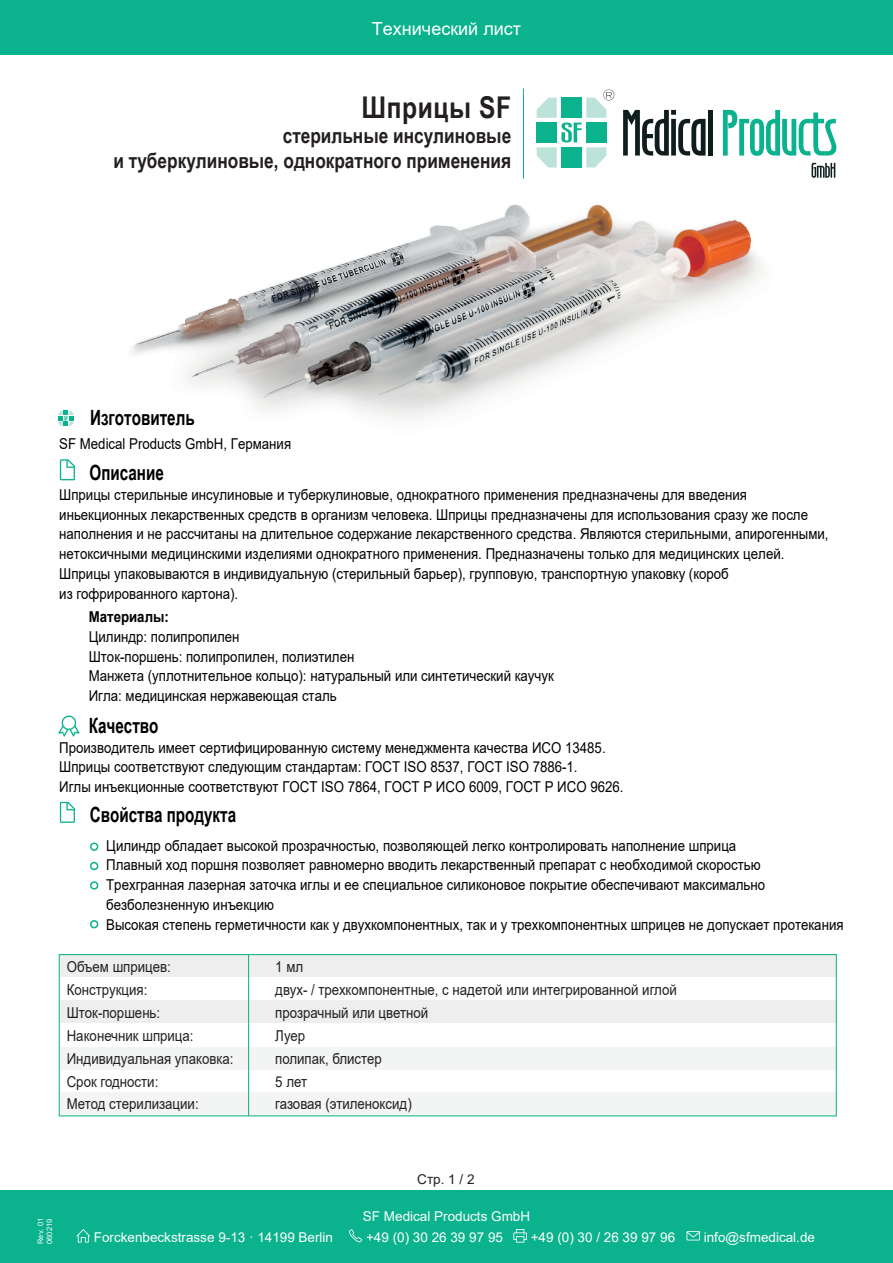
<style>
.page{position:relative;width:893px;height:1263px;background:#fff}
.page>*{position:absolute;margin:0;border:0;box-sizing:border-box;transform-origin:0 0}
.t1{font:700 30px "Arial Narrow";letter-spacing:.02em;color:#231f20}
.t2{font:700 21px/25.2px "Arial Narrow";color:#231f20;text-align:right}
.t3{font:700 21px "Arial Narrow";color:#000001;scale:.88 1}
.t4{font:18px "Arial";color:#fff}
.t5{font:15px/19.8px "Arial";color:#000001;scale:.88 1}
.t6{font:15px "Arial";color:#231f20;scale:.88 1}
.t7{font:700 15px "Arial";color:#000001;scale:.88 1}
.t8{font:13.5px "Arial";color:#fff}
.t9{font:13.5px "Arial";color:#231f20}
.t10{font:7.5px/9px "Arial";color:#fff}
</style>
<div class="page">
<img style="left:73px;top:129px;width:689px;height:295px">
<div style="left:0;top:0;width:893px;height:54px;background:#0ab28d"></div>
<div style="left:0;top:1191px;width:893px;height:72px;background:#0ab28d"></div>
<hr style="left:523px;top:88px;width:1px;height:91px;background:#0ab28d">
<svg style="left:623px;top:110px;width:83px;height:46px"></svg>
<div style="left:708px;top:110px;width:5px;height:46px;background:#0f1e1d"></div>
<svg style="left:723px;top:110px;width:113px;height:46px"></svg>
<svg style="left:812px;top:163px;width:23px;height:15px"></svg>
<svg style="left:537px;top:90px;width:77px;height:77px"></svg>
<svg style="left:60px;top:459px;width:15px;height:21px"></svg>
<svg style="left:60px;top:802px;width:15px;height:21px"></svg>
<svg style="left:58px;top:715px;width:21px;height:21px"></svg>
<svg style="left:58px;top:411px;width:15px;height:15px"></svg>
<svg style="left:90px;top:842px;width:9px;height:9px"></svg>
<svg style="left:90px;top:861px;width:9px;height:10px"></svg>
<svg style="left:90px;top:881px;width:9px;height:9px"></svg>
<svg style="left:90px;top:920px;width:9px;height:9px"></svg>
<div style="left:59px;top:954px;width:777px;height:23px;background:#edeeed"></div>
<div style="left:59px;top:1000px;width:777px;height:23px;background:#edeeed"></div>
<div style="left:59px;top:1047px;width:777px;height:23px;background:#f3f4f4"></div>
<div style="left:59px;top:1093px;width:777px;height:23px;background:#f3f4f4"></div>
<div style="left:59px;top:954px;width:778px;height:162px;border:1px solid #22b88f"></div>
<hr style="left:248px;top:955px;width:1px;height:161px;background:#22b88f">
<svg style="left:77px;top:1229px;width:13px;height:13px"></svg>
<svg style="left:349px;top:1229px;width:13px;height:13px"></svg>
<svg style="left:513px;top:1229px;width:14px;height:13px"></svg>
<svg style="left:686px;top:1231px;width:14px;height:9px"></svg>
<p class="t4" style="left:372px;top:16px;width:151px">Технический лист</p>
<h1 class="t1" style="left:361px;top:85px;width:151px">Шприцы SF</h1>
<h2 class="t2" style="left:114px;top:122px;width:399px">стерильные инсулиновые<br>и туберкулиновые, однократного применения</h2>
<h2 class="t3" style="left:90px;top:402px;width:120px">Изготовитель</h2>
<p class="t5" style="left:59px;top:433px;width:265px">SF Medical Products GmbH, Германия</p>
<h2 class="t3" style="left:90px;top:457px;width:86px">Описание</h2>
<p class="t5" style="left:59px;top:485px;width:876px">Шприцы стерильные инсулиновые и туберкулиновые, однократного применения предназначены для введения иньекционных лекарственных средств в организм человека. Шприцы предназначены для использования сразу же после наполнения и не рассчитаны на длительное содержание лекарственного средства. Являются стерильными, апирогенными, нетоксичными медицинскими изделиями однократного применения. Предназначены только для медицинских целей.<br>Шприцы упаковываются в индивидуальную (стерильный барьер), групповую, транспортную упаковку (короб<br>из гофрированного картона).</p>
<p class="t7" style="left:89px;top:606px;width:92px">Материалы:</p>
<p class="t5" style="left:89px;top:626px;width:530px">Цилиндр: полипропилен<br>Шток-поршень: полипропилен, полиэтилен<br>Манжета (уплотнительное кольцо): натуральный или синтетический каучук Игла: медицинская нержавеющая сталь</p>
<h2 class="t3" style="left:89px;top:709px;width:81px">Качество</h2>
<p class="t5" style="left:59px;top:737px;width:643px">Производитель имеет сертифицированную систему менеджмента качества ИСО 13485.<br>Шприцы соответствуют следующим стандартам: ГОСТ ISO 8537, ГОСТ ISO 7886-1.<br>Иглы инъекционные соответствуют ГОСТ ISO 7864, ГОСТ Р ИСО 6009, ГОСТ Р ИСО 9626.</p>
<h2 class="t3" style="left:90px;top:799px;width:168px">Свойства продукта</h2>
<p class="t5" style="left:106px;top:835px;width:839px">Цилиндр обладает высокой прозрачностью, позволяющей легко контролировать наполнение шприца<br>Плавный ход поршня позволяет равномерно вводить лекарственный препарат с необходимой скоростью<br>Трехгранная лазерная заточка иглы и ее специальное силиконовое покрытие обеспечивают максимально безболезненную инъекцию<br>Высокая степень герметичности как у двухкомпонентных, так и у трехкомпонентных шприцев не допускает протекания</p>
<p class="t6" style="left:67px;top:956px;width:120px">Объем шприцев:</p>
<p class="t6" style="left:275px;top:956px;width:33px">1 мл</p>
<p class="t6" style="left:67px;top:979px;width:93px">Конструкция:</p>
<p class="t6" style="left:275px;top:979px;width:458px">двух- / трехкомпонентные, с надетой или интегрированной иглой</p>
<p class="t6" style="left:67px;top:1002px;width:108px">Шток-поршень:</p>
<p class="t6" style="left:275px;top:1002px;width:175px">прозрачный или цветной</p>
<p class="t6" style="left:67px;top:1025px;width:146px">Наконечник шприца:</p>
<p class="t6" style="left:275px;top:1025px;width:36px">Луер</p>
<p class="t6" style="left:67px;top:1048px;width:191px">Индивидуальная упаковка:</p>
<p class="t6" style="left:275px;top:1048px;width:123px">полипак, блистер</p>
<p class="t6" style="left:67px;top:1071px;width:106px">Срок годности:</p>
<p class="t6" style="left:275px;top:1071px;width:38px">5 лет</p>
<p class="t6" style="left:67px;top:1094px;width:151px">Метод стерилизации:</p>
<p class="t6" style="left:275px;top:1094px;width:157px">газовая (этиленоксид)</p>
<p class="t10" style="left:36px;top:1244px;width:27px;rotate:-90deg">Rev. 01<br>060219</p>
<p class="t9" style="left:417px;top:1169px;width:59px">Стр. 1 / 2</p>
<p class="t8" style="left:363px;top:1207px;width:169px">SF Medical Products GmbH</p>
<p class="t8" style="left:94px;top:1228px;width:241px">Forckenbeckstrasse 9-13 · 14199 Berlin</p>
<p class="t8" style="left:366px;top:1228px;width:138px">+49 (0) 30 26 39 97 95</p>
<p class="t8" style="left:531px;top:1228px;width:146px">+49 (0) 30 / 26 39 97 96</p>
<p class="t8" style="left:704px;top:1228px;width:113px">info@sfmedical.de</p>
</div>
